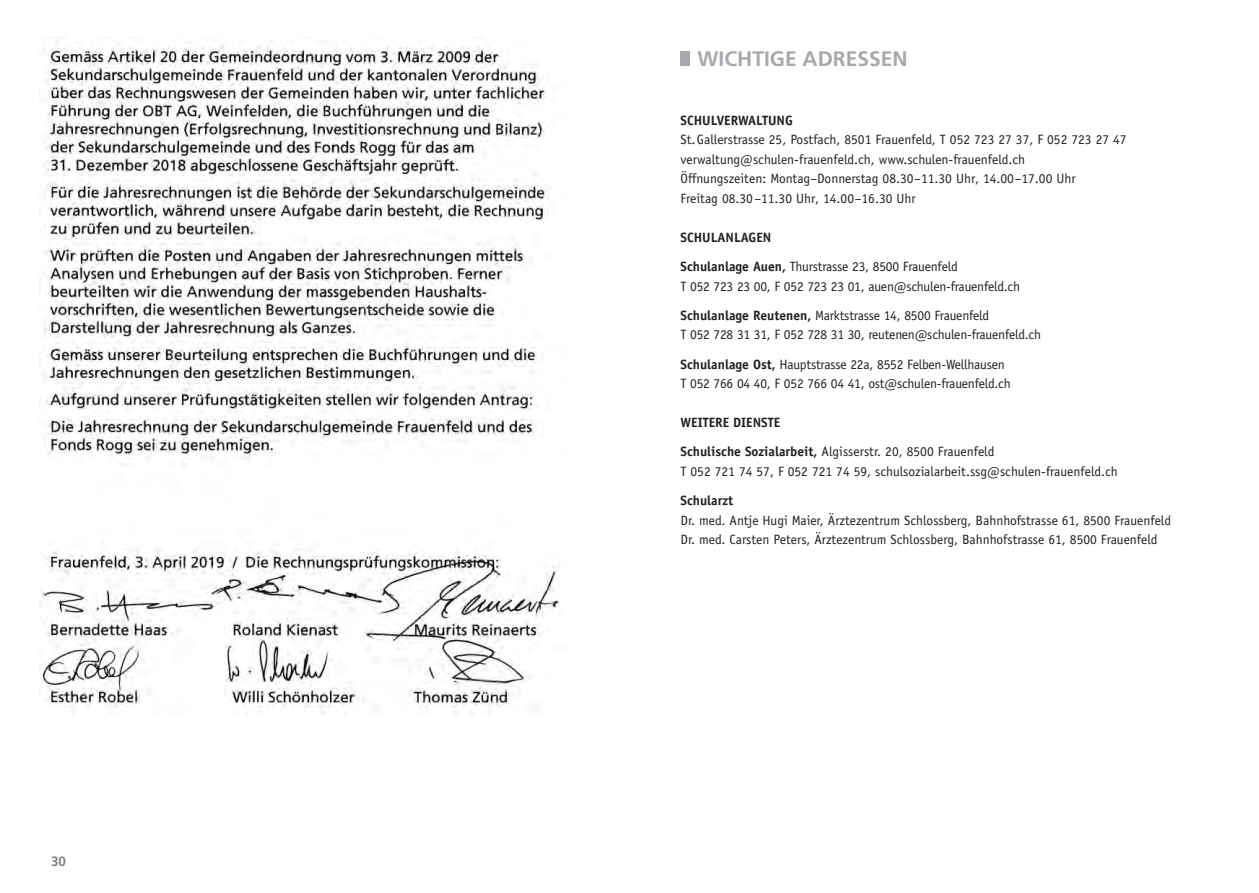
<style>
.page{position:relative;width:1259px;height:893px;background:#fff}
.page>*{position:absolute;margin:0;border:0;box-sizing:border-box;transform-origin:0 0}
.t1{font:700 21px "Frutiger";color:#a8a9ad}
.t2{font:13.5px/19.5px "Officina Sans";color:#231f20}
.t3{font:700 13.5px/29.2px "Officina Sans";color:#231f20}
.t4{font:700 13.5px "Frutiger";color:#808285}
.s1{font-weight:400}
.s2{font-weight:700}
</style>
<div class="page">
<div style="left:680px;top:51px;width:9px;height:15px;background:#a8a9ad"></div>
<img style="left:40px;top:41px;width:519px;height:673px">
<p class="t4" style="left:51px;top:853px;width:17px">30</p>
<h1 class="t1" style="left:697px;top:46px;width:212px">WICHTIGE ADRESSEN</h1>
<p class="t3" style="left:680px;top:105px;width:114px">SCHULVERWALTUNG</p>
<p class="t2" style="left:680px;top:130px;width:447px">St.Gallerstrasse 25, Postfach, 8501 Frauenfeld, T 052 723 27 37, F 052 723 27 47 verwaltung@schulen-frauenfeld.ch, www.schulen-frauenfeld.ch<br>Öffnungszeiten: Montag–Donnerstag 08.30–11.30 Uhr, 14.00–17.00 Uhr<br>Freitag 08.30–11.30 Uhr, 14.00–16.30 Uhr</p>
<p class="t3" style="left:680px;top:222px;width:279px">SCHULANLAGEN<br>Schulanlage Auen, <span class="s1">Thurstrasse 23, 8500 Frauenfeld</span></p>
<p class="t2" style="left:680px;top:271px;width:341px;line-height:29.2px">T 052 723 23 00, F 052 723 23 01, auen@schulen-frauenfeld.ch<br><span class="s2">Schulanlage Reutenen,</span> Marktstrasse 14, 8500 Frauenfeld</p>
<p class="t2" style="left:680px;top:320px;width:362px;line-height:29.2px">T 052 728 31 31, F 052 728 31 30, reutenen@schulen-frauenfeld.ch<br><span class="s2">Schulanlage Ost,</span> Hauptstrasse 22a, 8552 Felben-Wellhausen</p>
<p class="t2" style="left:680px;top:374px;width:332px">T 052 766 04 40, F 052 766 04 41, ost@schulen-frauenfeld.ch</p>
<p class="t3" style="left:680px;top:408px;width:315px">WEITERE DIENSTE<br>Schulische Sozialarbeit, <span class="s1">Algisserstr. 20, 8500 Frauenfeld</span></p>
<p class="t2" style="left:680px;top:461px;width:439px">T 052 721 74 57, F 052 721 74 59, schulsozialarbeit.ssg@schulen-frauenfeld.ch</p>
<p class="t3" style="left:680px;top:486px;width:54px">Schularzt</p>
<p class="t2" style="left:680px;top:510px;width:492px">Dr. med. Antje Hugi Maier, Ärztezentrum Schlossberg, Bahnhofstrasse 61, 8500 Frauenfeld<br>Dr. med. Carsten Peters, Ärztezentrum Schlossberg, Bahnhofstrasse 61, 8500 Frauenfeld</p>
</div>
